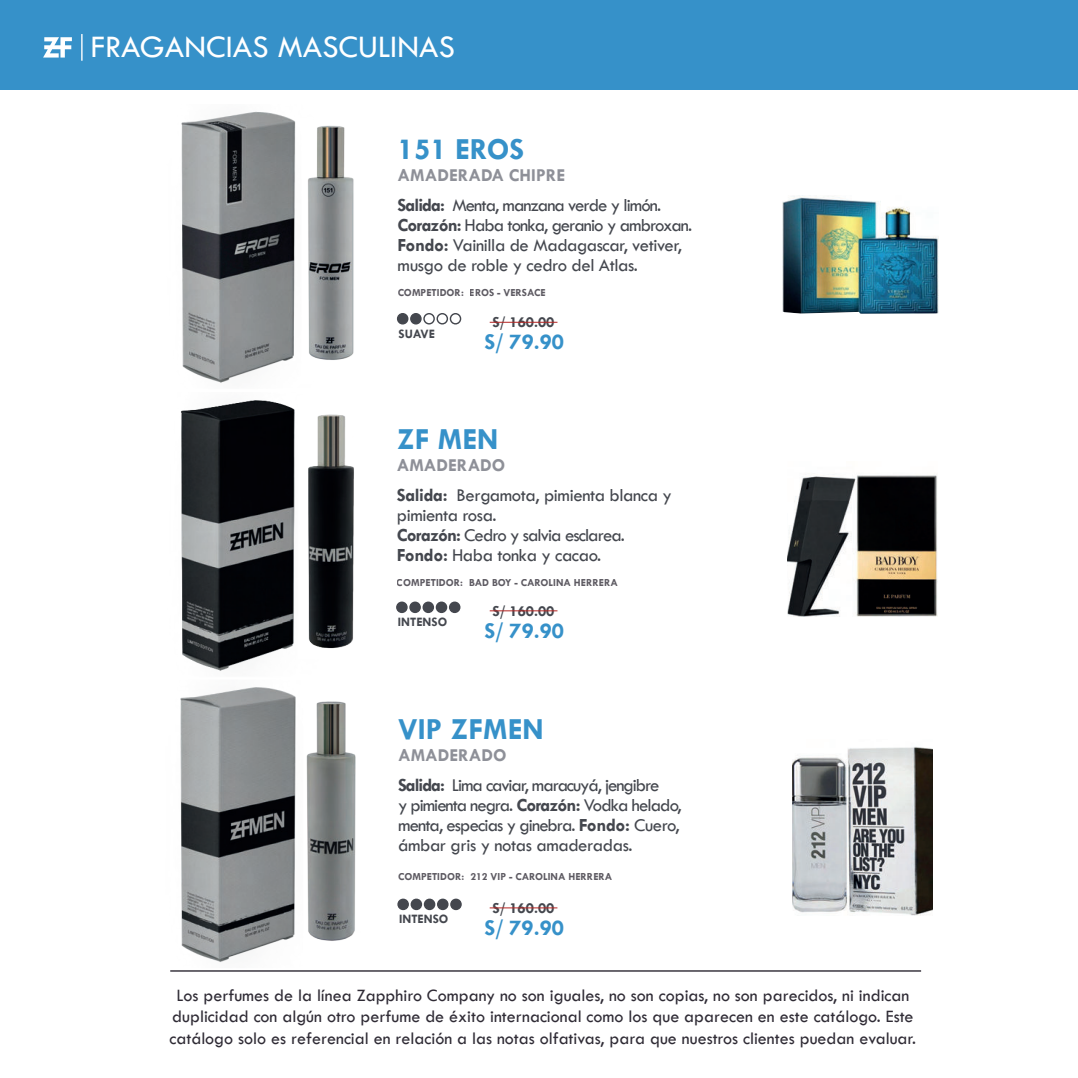
<style>
.page{position:relative;width:1078px;height:1078px;background:#fff}
.page>*{position:absolute;margin:0;border:0;box-sizing:border-box;transform-origin:0 0}
.t1{font:32.4px "Tw Cen";color:#fff}
.t2{font:700 30.8px "Tw Cen";color:#3691c9}
.t3{font:700 22.8px "Tw Cen";color:#3691c9}
.t4{font:18.6px/20px "Tw Cen";letter-spacing:-.05em;color:#44474e}
.t5{font:18.6px/20px "Tw Cen";letter-spacing:-.02em;color:#44474e}
.t6{font:700 18.4px "Tw Cen";color:#8e9098}
.t7{font:18px/21.6px "Tw Cen";color:#2f2b35;text-align:center}
.t8{font:700 15.4px "Tw Cen";color:#44474e}
.t9{font:700 13px "Tw Cen";color:#44474e}
.t10{font:700 10.8px "Tw Cen";color:#2f2b35}
.s1{font-weight:700}
</style>
<div class="page">
<div style="left:0;top:0;width:1077px;height:89px;background:#3691c9"></div>
<svg style="left:43px;top:37px;width:29px;height:21px"></svg>
<hr style="left:81px;top:34px;width:2px;height:27px;background:#fff">
<hr style="left:170px;top:970px;width:750px;height:1px;background:#2f2b35">
<img style="left:787px;top:475px;width:149px;height:141px">
<img style="left:792px;top:747px;width:139px;height:168px">
<div style="left:397px;top:313px;width:10px;height:11px;background:#44474e;border-radius:50%"></div>
<div style="left:397px;top:313px;width:11px;height:11px;border:1px solid #44474e;border-radius:50%"></div>
<div style="left:411px;top:313px;width:10px;height:11px;background:#44474e;border-radius:50%"></div>
<div style="left:410px;top:313px;width:11px;height:11px;border:1px solid #44474e;border-radius:50%"></div>
<div style="left:423px;top:313px;width:12px;height:11px;border:1px solid #44474e;border-radius:50%"></div>
<div style="left:436px;top:313px;width:12px;height:11px;border:1px solid #44474e;border-radius:50%"></div>
<div style="left:449px;top:313px;width:12px;height:11px;border:1px solid #44474e;border-radius:50%"></div>
<div style="left:397px;top:602px;width:10px;height:10px;background:#44474e;border-radius:50%"></div>
<div style="left:396px;top:601px;width:11px;height:12px;border:1px solid #44474e;border-radius:50%"></div>
<div style="left:410px;top:602px;width:10px;height:10px;background:#44474e;border-radius:50%"></div>
<div style="left:409px;top:601px;width:12px;height:12px;border:1px solid #44474e;border-radius:50%"></div>
<div style="left:423px;top:602px;width:10px;height:10px;background:#44474e;border-radius:50%"></div>
<div style="left:422px;top:601px;width:12px;height:12px;border:1px solid #44474e;border-radius:50%"></div>
<div style="left:436px;top:602px;width:10px;height:10px;background:#44474e;border-radius:50%"></div>
<div style="left:435px;top:601px;width:12px;height:12px;border:1px solid #44474e;border-radius:50%"></div>
<div style="left:449px;top:602px;width:10px;height:10px;background:#44474e;border-radius:50%"></div>
<div style="left:449px;top:601px;width:11px;height:12px;border:1px solid #44474e;border-radius:50%"></div>
<div style="left:398px;top:899px;width:10px;height:10px;background:#44474e;border-radius:50%"></div>
<div style="left:397px;top:898px;width:12px;height:11px;border:1px solid #44474e;border-radius:50%"></div>
<div style="left:411px;top:899px;width:10px;height:10px;background:#44474e;border-radius:50%"></div>
<div style="left:410px;top:898px;width:12px;height:11px;border:1px solid #44474e;border-radius:50%"></div>
<div style="left:424px;top:899px;width:10px;height:10px;background:#44474e;border-radius:50%"></div>
<div style="left:423px;top:898px;width:12px;height:11px;border:1px solid #44474e;border-radius:50%"></div>
<div style="left:437px;top:899px;width:10px;height:10px;background:#44474e;border-radius:50%"></div>
<div style="left:437px;top:898px;width:11px;height:11px;border:1px solid #44474e;border-radius:50%"></div>
<div style="left:451px;top:899px;width:10px;height:10px;background:#44474e;border-radius:50%"></div>
<div style="left:450px;top:898px;width:11px;height:11px;border:1px solid #44474e;border-radius:50%"></div>
<img style="left:782px;top:195px;width:156px;height:113px">
<svg style="left:782px;top:308px;width:157px;height:6px"></svg>
<img style="left:181px;top:111px;width:173px;height:559px">
<img style="left:170px;top:670px;width:205px;height:302px">
<hr style="left:489px;top:907px;width:68px;height:1px;background:#b52624">
<hr style="left:489px;top:610px;width:68px;height:1px;background:#b52624">
<hr style="left:489px;top:322px;width:68px;height:1px;background:#b52624">
<h1 class="t1" style="left:91px;top:33px;width:365px">FRAGANCIAS MASCULINAS</h1>
<h2 class="t2" style="left:397px;top:136px;width:128px">151 EROS</h2>
<p class="t6" style="left:397px;top:167px;width:169px">AMADERADA CHIPRE</p>
<p class="t4" style="left:397px;top:196px;width:296px"><span class="s1">Salida:</span> Menta, manzana verde y limón.<br><span class="s1">Corazón:</span> Haba tonka, geranio y ambroxan.<br><span class="s1">Fondo:</span> Vainilla de Madagascar, vetiver, musgo de roble y cedro del Atlas.</p>
<p class="t10" style="left:397px;top:288px;width:149px">COMPETIDOR: EROS - VERSACE</p>
<p class="t9" style="left:398px;top:328px;width:38px">SUAVE</p>
<p class="t8" style="left:492px;top:316px;width:63px">S/ 160.00</p>
<p class="t3" style="left:484px;top:332px;width:81px">S/ 79.90</p>
<h2 class="t2" style="left:397px;top:426px;width:103px">ZF MEN</h2>
<p class="t6" style="left:397px;top:457px;width:110px">AMADERADO</p>
<p class="t5" style="left:397px;top:486px;width:276px"><span class="s1">Salida:</span> Bergamota, pimienta blanca y pimienta rosa.<br><span class="s1">Corazón:</span> Cedro y salvia esclarea.<br><span class="s1">Fondo:</span> Haba tonka y cacao.</p>
<p class="t10" style="left:397px;top:578px;width:222px">COMPETIDOR: BAD BOY - CAROLINA HERRERA</p>
<p class="t9" style="left:398px;top:616px;width:51px">INTENSO</p>
<p class="t8" style="left:492px;top:604px;width:63px">S/ 160.00</p>
<p class="t3" style="left:484px;top:620px;width:81px">S/ 79.90</p>
<h2 class="t2" style="left:398px;top:716px;width:147px">VIP ZFMEN</h2>
<p class="t6" style="left:398px;top:747px;width:110px">AMADERADO</p>
<p class="t4" style="left:398px;top:775px;width:285px"><span class="s1">Salida:</span> Lima caviar, maracuyá, jengibre<br>y pimienta negra. <span class="s1">Corazón:</span> Vodka helado, menta, especias y ginebra. <span class="s1">Fondo:</span> Cuero, ámbar gris y notas amaderadas.</p>
<p class="t10" style="left:398px;top:871px;width:216px">COMPETIDOR: 212 VIP - CAROLINA HERRERA</p>
<p class="t8" style="left:492px;top:901px;width:63px">S/ 160.00</p>
<p class="t3" style="left:484px;top:917px;width:81px">S/ 79.90</p>
<p class="t9" style="left:399px;top:913px;width:51px">INTENSO</p>
<p class="t7" style="left:170px;top:984px;width:748px">Los perfumes de la línea Zapphiro Company no son iguales, no son copias, no son parecidos, ni indican duplicidad con algún otro perfume de éxito internacional como los que aparecen en este catálogo. Este catálogo solo es referencial en relación a las notas olfativas, para que nuestros clientes puedan evaluar.</p>
</div>
